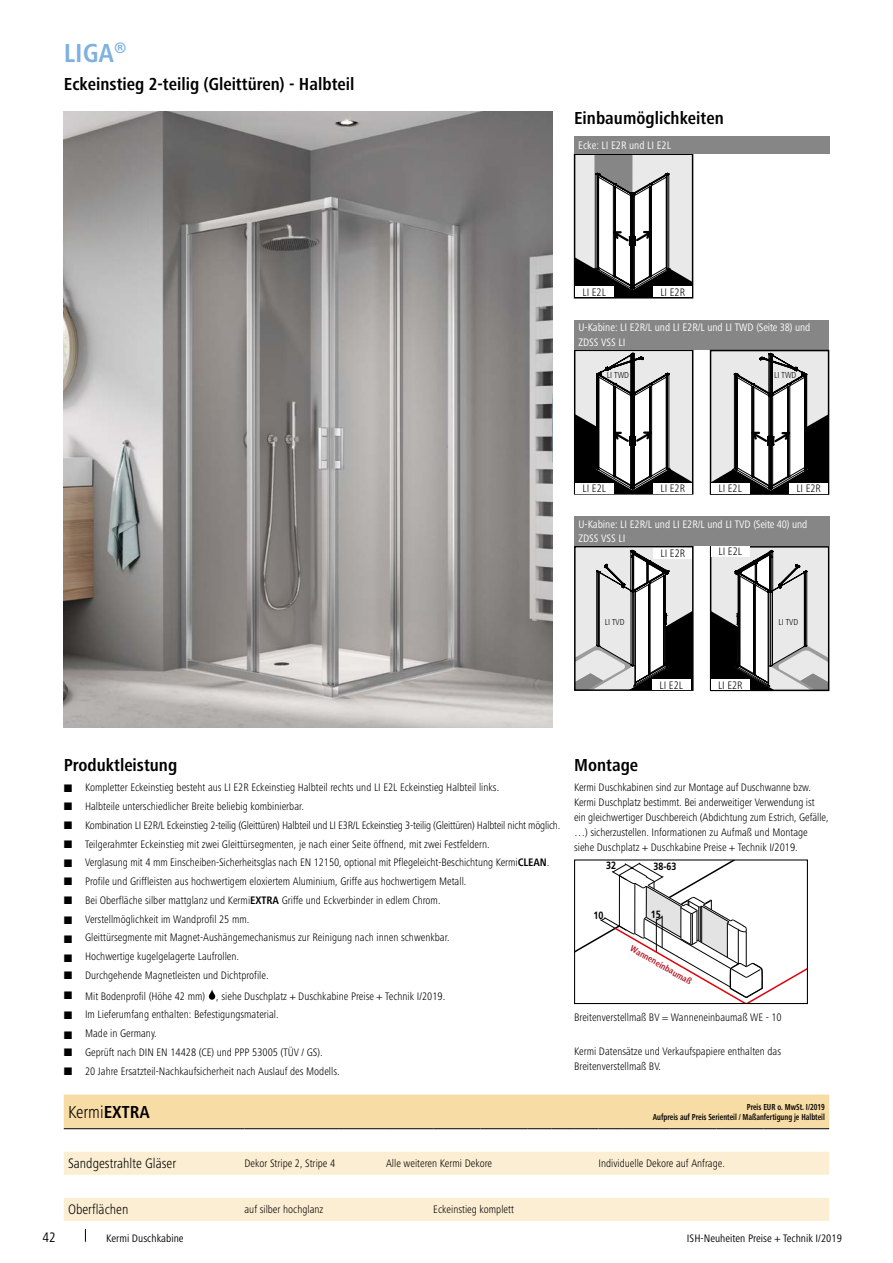
<style>
.page{position:relative;width:893px;height:1263px;background:#fff}
.page>*{position:absolute;margin:0;border:0;box-sizing:border-box;transform-origin:0 0}
.t1{font:700 condensed 27px "Frutiger Next LTW1 G";color:#7cb1e0}
.t2{font:700 condensed 18px "Frutiger Next LTW1 G";color:#000}
.t3{font:300 condensed 18px "Frutiger Next LTW1 G";color:#000}
.t4{font:300 condensed 14.25px "Frutiger Next LTW1 G";color:#000}
.t5{font:condensed 14.25px "Frutiger Next LTW1 G";color:#000}
.t6{font:300 condensed 11.25px/18.8px "Frutiger Next LTW1 G";color:#000}
.t7{font:condensed 11.25px/14.9px "Frutiger Next LTW1 G";color:#fff}
.t8{font:condensed 11.25px "Frutiger Next LTW1 G";color:#000}
.t9{font:700 10.5px "Frutiger LT Com";color:#000;scale:.85 1}
.t10{font:700 condensed 9px/10.6px "Frutiger Next LTW1 G";color:#000;text-align:right;scale:.85 1}
.t11{font:300 condensed 9px "Frutiger Next LTW1 G";color:#000}
.t12{font:700 condensed 9px "Frutiger Next LTW1 G";color:#b51b26}
.s1{font-weight:700}
</style>
<div class="page">
<svg style="left:85px;top:1229px;width:1px;height:13px"></svg>
<svg style="left:577px;top:156px;width:113px;height:140px"></svg>
<div style="left:574px;top:153px;width:119px;height:146px;border:2px solid #000"></div>
<img style="left:64px;top:111px;width:489px;height:617px">
<div style="left:654px;top:287px;width:38px;height:10px;background:#fff"></div>
<div style="left:575px;top:287px;width:38px;height:10px;background:#fff"></div>
<svg style="left:209px;top:989px;width:6px;height:11px"></svg>
<div style="left:574px;top:137px;width:255px;height:17px;background:#868686"></div>
<svg style="left:576px;top:861px;width:230px;height:141px"></svg>
<div style="left:574px;top:859px;width:234px;height:145px;border:1px solid #000"></div>
<svg style="left:577px;top:353px;width:113px;height:139px"></svg>
<div style="left:574px;top:350px;width:119px;height:145px;border:2px solid #000"></div>
<div style="left:654px;top:483px;width:38px;height:10px;background:#fff"></div>
<div style="left:575px;top:483px;width:38px;height:10px;background:#fff"></div>
<div style="left:574px;top:320px;width:255px;height:30px;background:#868686"></div>
<svg style="left:713px;top:353px;width:113px;height:139px"></svg>
<div style="left:710px;top:350px;width:119px;height:145px;border:2px solid #000"></div>
<div style="left:789px;top:483px;width:39px;height:10px;background:#fff"></div>
<div style="left:711px;top:483px;width:38px;height:10px;background:#fff"></div>
<svg style="left:577px;top:549px;width:114px;height:139px"></svg>
<div style="left:574px;top:546px;width:120px;height:145px;border:2px solid #000"></div>
<div style="left:654px;top:548px;width:38px;height:10px;background:#fff"></div>
<div style="left:652px;top:679px;width:38px;height:11px;background:#fff"></div>
<div style="left:574px;top:516px;width:255px;height:30px;background:#868686"></div>
<svg style="left:713px;top:549px;width:113px;height:139px"></svg>
<div style="left:710px;top:546px;width:119px;height:145px;border:2px solid #000"></div>
<div style="left:711px;top:679px;width:38px;height:11px;background:#fff"></div>
<div style="left:711px;top:546px;width:38px;height:11px;background:#fff"></div>
<svg style="left:64px;top:1152px;width:765px;height:69px;fill:#fceed3"></svg>
<div style="left:64px;top:1094px;width:765px;height:35px;background:#f8dca5"></div>
<hr style="left:622px;top:1128px;width:47px;height:1px;background:#000">
<hr style="left:669px;top:1128px;width:47px;height:1px;background:#000">
<hr style="left:716px;top:1128px;width:48px;height:1px;background:#000">
<hr style="left:764px;top:1128px;width:65px;height:1px;background:#000">
<h1 class="t1" style="left:64px;top:39px;width:64px">LIGA<sup>®</sup></h1>
<h2 class="t2" style="left:64px;top:75px;width:292px">Eckeinstieg 2-teilig (Gleittüren) - Halbteil</h2>
<h2 class="t2" style="left:574px;top:109px;width:151px">Einbaumöglichkeiten</h2>
<p class="t7" style="left:578px;top:138px;width:94px">Ecke: LI E2R und LI E2L</p>
<p class="t6" style="left:582px;top:283px;width:25px">LI E2L</p>
<p class="t6" style="left:660px;top:283px;width:26px">LI E2R</p>
<p class="t7" style="left:578px;top:320px;width:233px">U-Kabine: LI E2R/L und LI E2R/L und LI TWD (Seite 38) und<br>ZDSS VSS LI</p>
<p class="t11" style="left:607px;top:370px;width:24px">LI TWD</p>
<p class="t11" style="left:774px;top:370px;width:24px">LI TWD</p>
<p class="t6" style="left:583px;top:479px;width:25px">LI E2L</p>
<p class="t6" style="left:660px;top:479px;width:26px">LI E2R</p>
<p class="t6" style="left:718px;top:479px;width:25px">LI E2L</p>
<p class="t6" style="left:796px;top:479px;width:26px">LI E2R</p>
<p class="t7" style="left:578px;top:517px;width:230px">U-Kabine: LI E2R/L und LI E2R/L und LI TVD (Seite 40) und<br>ZDSS VSS LI</p>
<p class="t6" style="left:661px;top:544px;width:26px">LI E2R</p>
<p class="t6" style="left:719px;top:543px;width:25px">LI E2L</p>
<p class="t11" style="left:605px;top:617px;width:21px">LI TVD</p>
<p class="t11" style="left:778px;top:617px;width:21px">LI TVD</p>
<p class="t6" style="left:660px;top:676px;width:25px">LI E2L</p>
<p class="t6" style="left:718px;top:676px;width:26px">LI E2R</p>
<h2 class="t2" style="left:64px;top:755px;width:115px">Produktleistung</h2>
<p class="t6" style="left:85px;top:779px;width:477px">Kompletter Eckeinstieg besteht aus LI E2R Eckeinstieg Halbteil rechts und LI E2L Eckeinstieg Halbteil links.<br>Halbteile unterschiedlicher Breite beliebig kombinierbar.<br>Kombination LI E2R/L Eckeinstieg 2-teilig (Gleittüren) Halbteil und LI E3R/L Eckeinstieg 3-teilig (Gleittüren) Halbteil nicht möglich.<br>Teilgerahmter Eckeinstieg mit zwei Gleittürsegmenten, je nach einer Seite öffnend, mit zwei Festfeldern.<br>Verglasung mit 4 mm Einscheiben-Sicherheitsglas nach EN 12150, optional mit Pflegeleicht-Beschichtung Kermi<span class="s1">CLEAN</span>.<br>Profile und Griffleisten aus hochwertigem eloxiertem Aluminium, Griffe aus hochwertigem Metall.<br>Bei Oberfläche silber mattglanz und Kermi<span class="s1">EXTRA</span> Griffe und Eckverbinder in edlem Chrom.<br>Verstellmöglichkeit im Wandprofil 25 mm.<br>Gleittürsegmente mit Magnet-Aushängemechanismus zur Reinigung nach innen schwenkbar.<br>Hochwertige kugelgelagerte Laufrollen.<br>Durchgehende Magnetleisten und Dichtprofile.</p>
<p class="t6" style="left:85px;top:987px;width:362px">Mit Bodenprofil (Höhe 42 mm) , siehe Duschplatz + Duschkabine Preise + Technik I/2019.<br>Im Lieferumfang enthalten: Befestigungsmaterial.<br>Made in Germany.<br>Geprüft nach DIN EN 14428 (CE) und PPP 53005 (TÜV / GS).<br>20 Jahre Ersatzteil-Nachkaufsicherheit nach Auslauf des Modells.</p>
<h2 class="t2" style="left:574px;top:755px;width:66px">Montage</h2>
<p class="t6" style="left:574px;top:781px;width:256px;line-height:14.9px">Kermi Duschkabinen sind zur Montage auf Duschwanne bzw.<br>Kermi Duschplatz bestimmt. Bei anderweitiger Verwendung ist ein gleichwertiger Duschbereich (Abdichtung zum Estrich, Gefälle, …) sicherzustellen. Informationen zu Aufmaß und Montage siehe Duschplatz + Duschkabine Preise + Technik I/2019.</p>
<p class="t9" style="left:606px;top:859px;width:13px">32</p>
<p class="t9" style="left:653px;top:860px;width:28px">38-63</p>
<p class="t9" style="left:593px;top:909px;width:13px">10</p>
<p class="t9" style="left:651px;top:908px;width:13px">15</p>
<p class="t12" style="left:633px;top:943px;width:71px;rotate:30deg">Wanneneinbaumaß</p>
<p class="t6" style="left:574px;top:1008px;width:209px">Breitenverstellmaß BV = Wanneneinbaumaß WE - 10</p>
<p class="t6" style="left:574px;top:1044px;width:209px;line-height:14.9px">Kermi Datensätze und Verkaufspapiere enthalten das<br>Breitenverstellmaß BV.</p>
<h2 class="t3" style="left:68px;top:1103px;width:83px">Kermi<span class="s1">EXTRA</span></h2>
<p class="t10" style="left:653px;top:1101px;width:204px">Preis EUR o. MwSt. I/2019<br>Aufpreis auf Preis Serienteil / Maßanfertigung je Halbteil</p>
<p class="t4" style="left:68px;top:1156px;width:110px">Sandgestrahlte Gläser</p>
<p class="t6" style="left:244px;top:1154px;width:92px">Dekor Stripe 2, Stripe 4</p>
<p class="t6" style="left:386px;top:1154px;width:108px">Alle weiteren Kermi Dekore</p>
<p class="t6" style="left:598px;top:1154px;width:128px">Individuelle Dekore auf Anfrage.</p>
<p class="t4" style="left:68px;top:1203px;width:62px">Oberflächen</p>
<p class="t6" style="left:244px;top:1200px;width:80px">auf silber hochglanz</p>
<p class="t6" style="left:433px;top:1200px;width:82px">Eckeinstieg komplett</p>
<p class="t5" style="left:43px;top:1231px;width:15px">42</p>
<p class="t8" style="left:106px;top:1233px;width:79px">Kermi Duschkabine</p>
<p class="t8" style="left:687px;top:1233px;width:156px">ISH-Neuheiten Preise + Technik I/2019</p>
</div>
